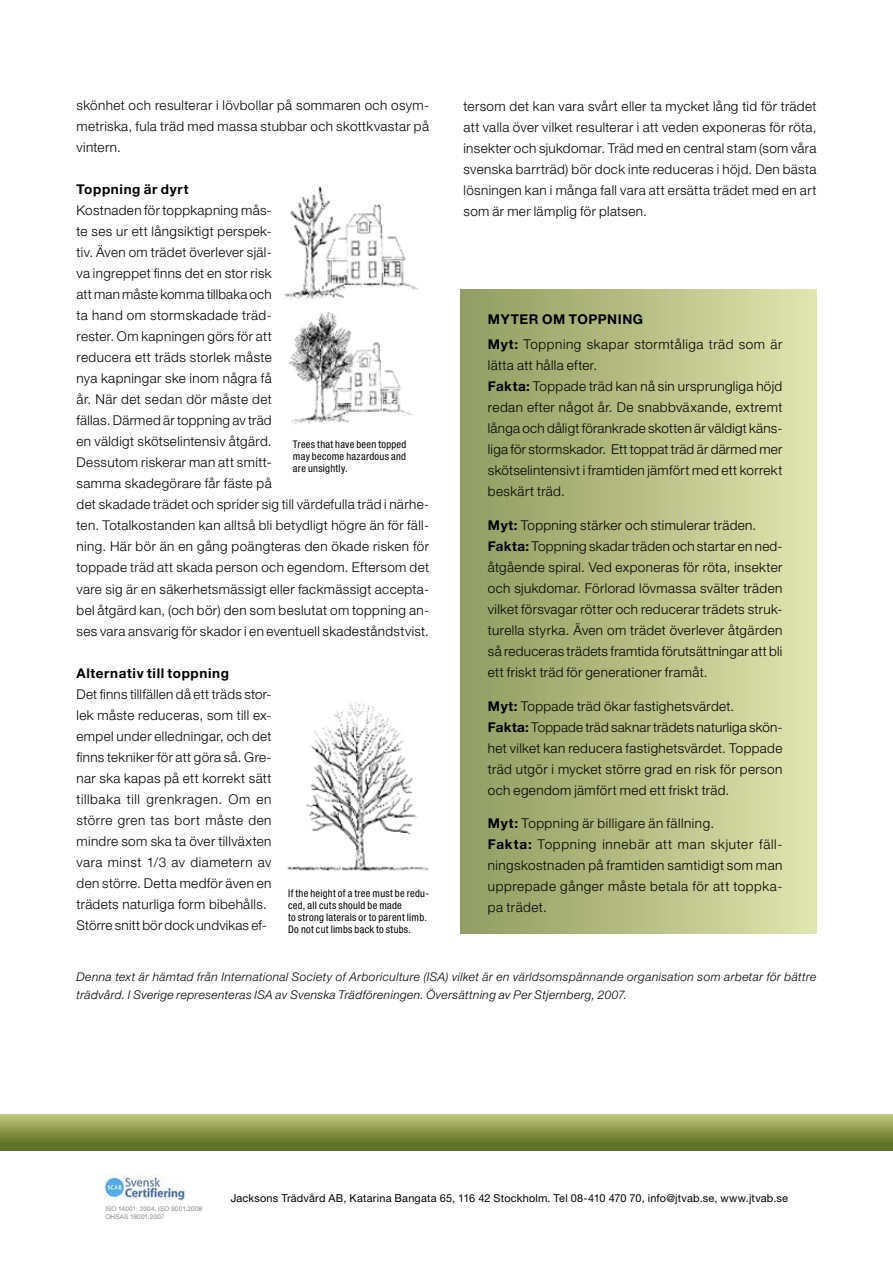
<style>
.page{position:relative;width:893px;height:1263px;background:#fff}
.page>*{position:absolute;margin:0;border:0;box-sizing:border-box;transform-origin:0 0}
.t1{font:300 13.5px/21px "Helvetica Neue LT Std";letter-spacing:.025em;color:#000}
.t2{font:700 13.5px "Helvetica Neue LT Std";letter-spacing:.045em;color:#000}
.t3{font:italic 300 12px/18px "Helvetica Neue LT Std";letter-spacing:.03em;color:#000}
.t4{font:10.95px "Helvetica Neue LT Std";letter-spacing:.015em;color:#000}
.t5{font:condensed 10.5px/12px "Helvetica Neue LT Std";letter-spacing:.03em;color:#000;text-align:justify}
.t6{font:6.45px/7.8px "Helvetica Neue LT Std";letter-spacing:.02em;color:#878787}
.s1{font-weight:700}
</style>
<div class="page">
<div style="left:0;top:1114px;width:893px;height:36px;background:linear-gradient(to bottom,#c0c578,#53691c)"></div>
<img style="left:104px;top:1175px;width:82px;height:25px">
<svg style="left:460px;top:290px;width:356px;height:643px;background:#b7bf86"></svg>
<img style="left:284px;top:186px;width:135px;height:238px">
<img style="left:287px;top:702px;width:142px;height:170px">
<p class="t1" style="left:77px;top:95px;width:354px;text-align:justify">skönhet och resulterar i lövbollar på sommaren och osym&shy;metriska, fula träd med massa stubbar och skottkvastar på vintern.</p>
<p class="t2" style="left:77px;top:181px;width:114px">Toppning är dyrt</p>
<p class="t1" style="left:77px;top:200px;width:354px">Kostnaden för toppkapning mås-<br>te ses ur ett långsiktigt perspek-<br>tiv. Även om trädet överlever själ-<br>va ingreppet finns det en stor risk<br>att man måste komma tillbaka och<br>ta hand om stormskadade träd-<br>rester. Om kapningen görs för att<br>reducera ett träds storlek måste<br>nya kapningar ske inom några få<br>år. När det sedan dör måste det<br>fällas. Därmed är toppning av träd<br>en väldigt skötselintensiv åtgärd.<br>Dessutom riskerar man att smitt-<br>samma skadegörare får fäste på<br>det skadade trädet och sprider sig till värdefulla träd i närhe&shy;ten. Totalkostanden kan alltså bli betydligt högre än för fäll&shy;ning. Här bör än en gång poängteras den ökade risken för toppade träd att skada person och egendom. Eftersom det vare sig är en säkerhetsmässigt eller fackmässigt accepta&shy;bel åtgärd kan, (och bör) den som beslutat om toppning an&shy;ses vara ansvarig för skador i en eventuell skadeståndstvist.</p>
<p class="t2" style="left:77px;top:664px;width:154px">Alternativ till toppning</p>
<p class="t1" style="left:77px;top:683px;width:197px">Det finns tillfällen då ett träds stor&shy;lek måste reduceras, som till ex&shy;empel under elledningar, och det finns tekniker för att göra så. Gre&shy;nar ska kapas på ett korrekt sätt tillbaka till grenkragen. Om en större gren tas bort måste den mindre som ska ta över tillväxten vara minst 1/3 av diametern av den större. Detta medför även en trädets naturliga form bibehålls.<br>Större snitt bör dock undvikas ef-</p>
<p class="t1" style="left:463px;top:95px;width:354px;text-align:justify">tersom det kan vara svårt eller ta mycket lång tid för trädet att valla över vilket resulterar i att veden exponeras för röta, insekter och sjukdomar. Träd med en central stam (som våra svenska barrträd) bör dock inte reduceras i höjd. Den bästa lösningen kan i många fall vara att ersätta trädet med en art som är mer lämplig för platsen.</p>
<p class="t1" style="left:488px;top:306px;width:296px;line-height:25.2px"><span class="s1">MYTER OM TOPPNING<br>Myt:</span> Toppning skapar stormtåliga träd som är</p>
<p class="t1" style="left:488px;top:354px;width:296px">lätta att hålla efter.<br><span class="s1">Fakta:</span> Toppade träd kan nå sin ursprungliga höjd redan efter något år. De snabbväxande, extremt långa och dåligt förankrade skotten är väldigt käns&shy;liga för stormskador. Ett toppat träd är därmed mer skötselintensivt i framtiden jämfört med ett korrekt beskärt träd.</p>
<p class="t1" style="left:488px;top:514px;width:296px"><span class="s1">Myt:</span> Toppning stärker och stimulerar träden.<br><span class="s1">Fakta:</span> Toppning skadar träden och startar en ned&shy;åtgående spiral. Ved exponeras för röta, insekter och sjukdomar. Förlorad lövmassa svälter träden vilket försvagar rötter och reducerar trädets struk&shy;turella styrka. Även om trädet överlever åtgärden så reduceras trädets framtida förutsättningar att bli ett friskt träd för generationer framåt.</p>
<p class="t1" style="left:488px;top:695px;width:296px"><span class="s1">Myt:</span> Toppade träd ökar fastighetsvärdet.<br><span class="s1">Fakta:</span> Toppade träd saknar trädets naturliga skön&shy;het vilket kan reducera fastighetsvärdet. Toppade träd utgör i mycket större grad en risk för person och egendom jämfört med ett friskt träd.</p>
<p class="t1" style="left:488px;top:813px;width:296px"><span class="s1">Myt:</span> Toppning är billigare än fällning.<br><span class="s1">Fakta:</span> Toppning innebär att man skjuter fäll&shy;ningskostnaden på framtiden samtidigt som man upprepade gånger måste betala för att toppka&shy;pa trädet.</p>
<p class="t5" style="left:293px;top:438px;width:115px">Trees that have been topped may become hazardous and are unsightly.</p>
<p class="t5" style="left:288px;top:887px;width:143px;text-align:left">If the height of a tree must be redu&shy;ced, all cuts should be made<br>to strong laterals or to parent limb.<br>Do not cut limbs back to stubs.</p>
<p class="t3" style="left:77px;top:968px;width:741px">Denna text är hämtad från International Society of Arboriculture (ISA) vilket är en världsomspännande organisation som arbetar för bättre trädvård. I Sverige representeras ISA av Svenska Trädföreningen. Översättning av Per Stjernberg, 2007.</p>
<p class="t6" style="left:105px;top:1204px;width:99px">ISO 14001: 2004, ISO 9001:2008<br>OHSAS 18001:2007</p>
<p class="t4" style="left:231px;top:1191px;width:559px">Jacksons Trädvård AB, Katarina Bangata 65, 116 42 Stockholm. Tel 08-410 470 70, info@jtvab.se, www.jtvab.se</p>
</div>
